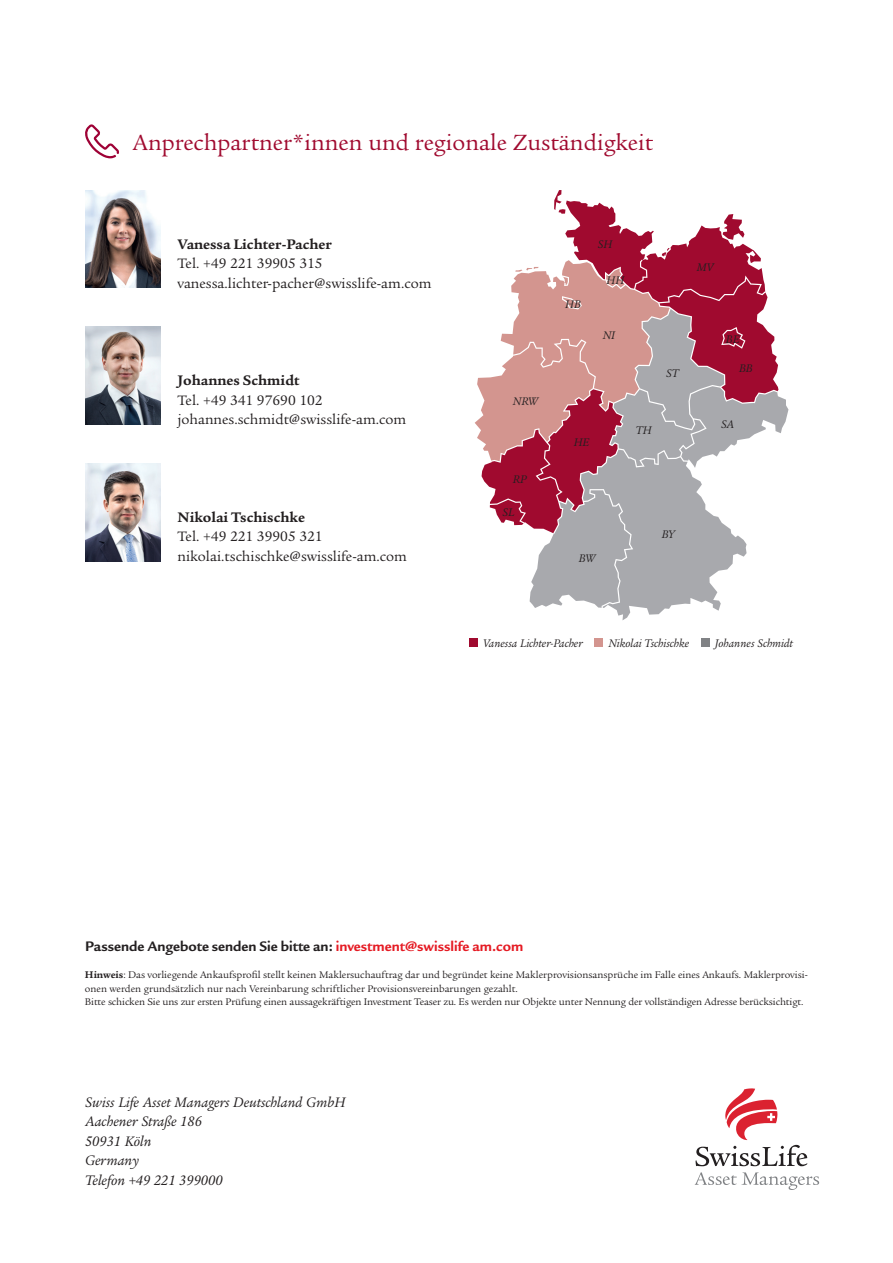
<style>
.page{position:relative;width:893px;height:1263px;background:#fff}
.page>*{position:absolute;margin:0;border:0;box-sizing:border-box;transform-origin:0 0}
.t1{font:24px "Legacy Serif ITC Pro";color:#a00a2f}
.t2{font:15px/19.5px "Legacy Serif ITC Pro";color:#231f20}
.t3{font:italic 15px/19.5px "Legacy Serif ITC Pro";color:#231f20}
.t4{font:700 15px "Legacy Sans ITC Pro";color:#231f20}
.t5{font:700 15px "Legacy Serif ITC Pro";color:#231f20}
.t6{font:italic 12px "Legacy Serif ITC Pro";color:#231f20}
.t7{font:10.5px/13.5px "Legacy Serif ITC Pro";color:#231f20}
.s1{color:#e51a23}
.s2{font-weight:700}
</style>
<div class="page">
<svg style="left:695px;top:1088px;width:112px;height:78px"></svg>
<svg style="left:695px;top:1172px;width:124px;height:18px"></svg>
<svg style="left:475px;top:190px;width:313px;height:430px"></svg>
<img style="left:85px;top:190px;width:76px;height:98px">
<img style="left:85px;top:327px;width:76px;height:97px">
<img style="left:85px;top:464px;width:76px;height:97px">
<svg style="left:85px;top:124px;width:34px;height:34px"></svg>
<div style="left:470px;top:639px;width:8px;height:8px;background:#a00a2f"></div>
<div style="left:595px;top:639px;width:8px;height:8px;background:#d3958f"></div>
<div style="left:701px;top:639px;width:9px;height:8px;background:#808285"></div>
<h1 class="t1" style="left:133px;top:128px;width:522px">Anprechpartner*innen und regionale Zuständigkeit</h1>
<h2 class="t5" style="left:178px;top:235px;width:156px">Vanessa Lichter-Pacher</h2>
<h2 class="t2" style="left:178px;top:253px;width:255px">Tel. +49 221 39905 315 vanessa.lichter-pacher@swisslife-am.com</h2>
<h2 class="t5" style="left:178px;top:371px;width:123px">Johannes Schmidt</h2>
<h2 class="t2" style="left:178px;top:390px;width:230px">Tel. +49 341 97690 102 johannes.schmidt@swisslife-am.com</h2>
<h2 class="t5" style="left:178px;top:508px;width:129px">Nikolai Tschischke</h2>
<h2 class="t2" style="left:178px;top:526px;width:231px">Tel. +49 221 39905 321 nikolai.tschischke@swisslife-am.com</h2>
<p class="t6" style="left:513px;top:394px;width:27px">NRW</p>
<p class="t6" style="left:513px;top:471px;width:15px">RP</p>
<p class="t6" style="left:502px;top:505px;width:13px">SL</p>
<p class="t6" style="left:565px;top:296px;width:17px">HB</p>
<p class="t6" style="left:598px;top:237px;width:16px">SH</p>
<p class="t6" style="left:606px;top:273px;width:19px">HH</p>
<p class="t6" style="left:603px;top:327px;width:14px">NI</p>
<p class="t6" style="left:697px;top:259px;width:18px">MV</p>
<p class="t6" style="left:666px;top:366px;width:14px">ST</p>
<p class="t6" style="left:726px;top:331px;width:15px">BE</p>
<p class="t6" style="left:739px;top:361px;width:15px">BB</p>
<p class="t6" style="left:574px;top:435px;width:17px">HE</p>
<p class="t6" style="left:636px;top:422px;width:17px">TH</p>
<p class="t6" style="left:721px;top:417px;width:14px">SA</p>
<p class="t6" style="left:579px;top:551px;width:18px">BW</p>
<p class="t6" style="left:662px;top:527px;width:14px">BY</p>
<p class="t6" style="left:483px;top:636px;width:101px">Vanessa Lichter-Pacher</p>
<p class="t6" style="left:608px;top:636px;width:82px">Nikolai Tschischke</p>
<p class="t6" style="left:715px;top:636px;width:80px">Johannes Schmidt</p>
<h2 class="t4" style="left:85px;top:937px;width:440px">Passende Angebote senden Sie bitte an: <span class="s1">investment@swisslife am.com</span></h2>
<p class="t7" style="left:85px;top:968px;width:724px"><span class="s2">Hinweis</span>: Das vorliegende Ankaufsprofil stellt keinen Maklersuchauftrag dar und begründet keine Maklerprovisionsansprüche im Falle eines Ankaufs. Maklerprovisi&shy;onen werden grundsätzlich nur nach Vereinbarung schriftlicher Provisionsvereinbarungen gezahlt.<br>Bitte schicken Sie uns zur ersten Prüfung einen aussagekräftigen Investment Teaser zu. Es werden nur Objekte unter Nennung der vollständigen Adresse berücksichtigt.</p>
<h2 class="t3" style="left:85px;top:1092px;width:262px">Swiss Life Asset Managers Deutschland GmbH<br>Aachener Straße 186<br>50931 Köln<br>Germany<br>Telefon +49 221 399000</h2>
</div>
